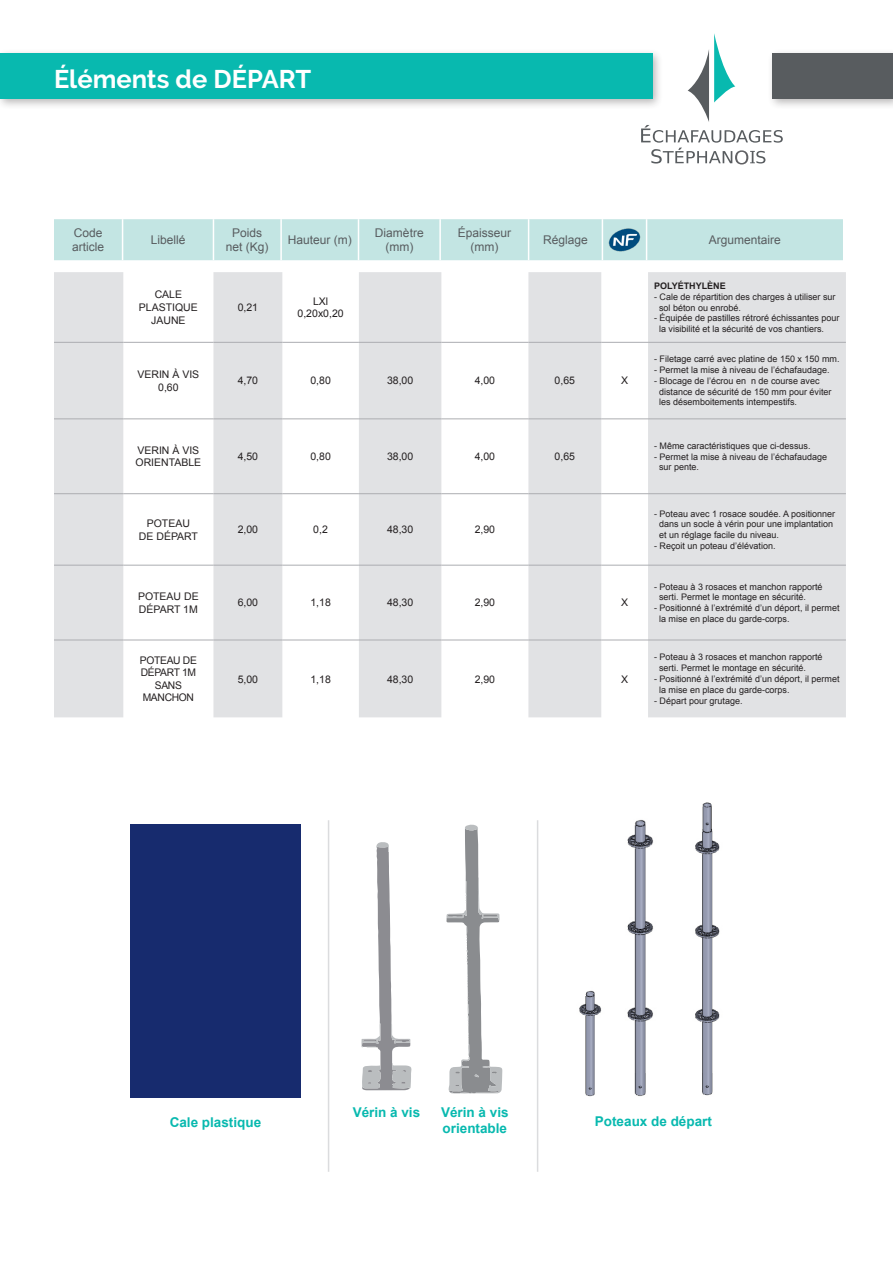
<style>
.page{position:relative;width:893px;height:1263px;background:#fff}
.page>*{position:absolute;margin:0;border:0;box-sizing:border-box;transform-origin:0 0}
.t1{font:700 25.5px "Raleway";color:#fff}
.t2{font:700 13.5px "Arial";color:#08b9af}
.t3{font:12px/14.4px "Arial";color:#585c5f}
.t4{font:10.5px/12.6px "Arial";color:#231f20}
.t5{font:10.5px/12.6px "Arial";letter-spacing:-.03em;color:#231f20}
.t6{font:9px/10.8px "Arial";color:#231f20}
.t7{font:700 9px "Arial";color:#231f20}
</style>
<div class="page">
<svg style="left:54px;top:272px;width:792px;height:445px;fill:#e1e2e4"></svg>
<hr style="left:54px;top:342px;width:69px;height:1px;background:#acadb1">
<hr style="left:123px;top:342px;width:90px;height:1px;background:#acadb1">
<hr style="left:213px;top:342px;width:69px;height:1px;background:#acadb1">
<hr style="left:282px;top:342px;width:77px;height:1px;background:#acadb1">
<hr style="left:359px;top:342px;width:82px;height:1px;background:#acadb1">
<hr style="left:441px;top:342px;width:87px;height:1px;background:#acadb1">
<hr style="left:528px;top:342px;width:73px;height:1px;background:#acadb1">
<hr style="left:601px;top:342px;width:47px;height:1px;background:#acadb1">
<hr style="left:648px;top:342px;width:198px;height:1px;background:#acadb1">
<hr style="left:54px;top:418px;width:69px;height:1px;background:#acadb1">
<hr style="left:123px;top:418px;width:90px;height:1px;background:#acadb1">
<hr style="left:213px;top:418px;width:69px;height:1px;background:#acadb1">
<hr style="left:282px;top:418px;width:77px;height:1px;background:#acadb1">
<hr style="left:359px;top:418px;width:82px;height:1px;background:#acadb1">
<hr style="left:441px;top:418px;width:87px;height:1px;background:#acadb1">
<hr style="left:528px;top:418px;width:73px;height:1px;background:#acadb1">
<hr style="left:601px;top:418px;width:47px;height:1px;background:#acadb1">
<hr style="left:648px;top:418px;width:198px;height:1px;background:#acadb1">
<hr style="left:54px;top:493px;width:69px;height:1px;background:#acadb1">
<hr style="left:123px;top:493px;width:90px;height:1px;background:#acadb1">
<hr style="left:213px;top:493px;width:69px;height:1px;background:#acadb1">
<hr style="left:282px;top:493px;width:77px;height:1px;background:#acadb1">
<hr style="left:359px;top:493px;width:82px;height:1px;background:#acadb1">
<hr style="left:441px;top:493px;width:87px;height:1px;background:#acadb1">
<hr style="left:528px;top:493px;width:73px;height:1px;background:#acadb1">
<hr style="left:601px;top:493px;width:47px;height:1px;background:#acadb1">
<hr style="left:648px;top:493px;width:198px;height:1px;background:#acadb1">
<hr style="left:54px;top:565px;width:69px;height:1px;background:#acadb1">
<hr style="left:123px;top:565px;width:90px;height:1px;background:#acadb1">
<hr style="left:213px;top:565px;width:69px;height:1px;background:#acadb1">
<hr style="left:282px;top:565px;width:77px;height:1px;background:#acadb1">
<hr style="left:359px;top:565px;width:82px;height:1px;background:#acadb1">
<hr style="left:441px;top:565px;width:87px;height:1px;background:#acadb1">
<hr style="left:528px;top:565px;width:73px;height:1px;background:#acadb1">
<hr style="left:601px;top:565px;width:47px;height:1px;background:#acadb1">
<hr style="left:648px;top:565px;width:198px;height:1px;background:#acadb1">
<hr style="left:54px;top:640px;width:69px;height:1px;background:#acadb1">
<hr style="left:123px;top:640px;width:90px;height:1px;background:#acadb1">
<hr style="left:213px;top:640px;width:69px;height:1px;background:#acadb1">
<hr style="left:282px;top:640px;width:77px;height:1px;background:#acadb1">
<hr style="left:359px;top:640px;width:82px;height:1px;background:#acadb1">
<hr style="left:441px;top:640px;width:87px;height:1px;background:#acadb1">
<hr style="left:528px;top:640px;width:73px;height:1px;background:#acadb1">
<hr style="left:601px;top:640px;width:47px;height:1px;background:#acadb1">
<hr style="left:648px;top:640px;width:198px;height:1px;background:#acadb1">
<div style="left:54px;top:219px;width:789px;height:41px;background:#c3e5e3"></div>
<hr style="left:122px;top:219px;width:1px;height:41px;background:#fff">
<hr style="left:213px;top:219px;width:1px;height:41px;background:#fff">
<hr style="left:280px;top:219px;width:2px;height:41px;background:#fff">
<hr style="left:358px;top:219px;width:1px;height:41px;background:#fff">
<hr style="left:439px;top:219px;width:2px;height:41px;background:#fff">
<hr style="left:528px;top:219px;width:1px;height:41px;background:#fff">
<hr style="left:602px;top:219px;width:1px;height:41px;background:#fff">
<hr style="left:646px;top:219px;width:1px;height:41px;background:#fff">
<div style="left:130px;top:825px;width:170px;height:273px;background:#172b6e"></div>
<hr style="left:328px;top:820px;width:1px;height:352px;background:#dbdcde">
<hr style="left:537px;top:820px;width:1px;height:352px;background:#dbdcde">
<div style="left:0;top:48px;width:663px;height:62px;background:#231f20;opacity:.32"></div>
<div style="left:0;top:54px;width:652px;height:45px;background:#08b9af"></div>
<div style="left:767px;top:48px;width:126px;height:62px;background:#231f20;opacity:.32"></div>
<div style="left:772px;top:54px;width:121px;height:45px;background:#585c5f"></div>
<svg style="left:641px;top:33px;width:142px;height:131px"></svg>
<img style="left:607px;top:227px;width:33px;height:25px">
<img style="left:695px;top:802px;width:25px;height:294px">
<img style="left:627px;top:819px;width:27px;height:277px">
<img style="left:579px;top:990px;width:23px;height:107px">
<svg style="left:361px;top:842px;width:51px;height:248px"></svg>
<svg style="left:446px;top:824px;width:56px;height:270px"></svg>
<p class="t1" style="left:54px;top:64px;width:259px">Éléments de DÉPART</p>
<p class="t3" style="left:72px;top:226px;width:34px">Code article</p>
<p class="t3" style="left:151px;top:233px;width:36px">Libellé</p>
<p class="t4" style="left:155px;top:289px;width:29px">CALE</p>
<p class="t4" style="left:139px;top:301px;width:60px">PLASTIQUE</p>
<p class="t4" style="left:151px;top:314px;width:36px">JAUNE</p>
<p class="t3" style="left:232px;top:226px;width:32px">Poids</p>
<p class="t3" style="left:226px;top:240px;width:44px">net (Kg)</p>
<p class="t4" style="left:238px;top:301px;width:22px">0,21</p>
<p class="t3" style="left:288px;top:233px;width:66px">Hauteur (m)</p>
<p class="t4" style="left:313px;top:295px;width:17px">LXl</p>
<p class="t4" style="left:298px;top:307px;width:48px">0,20x0,20</p>
<p class="t3" style="left:375px;top:226px;width:50px">Diamètre</p>
<p class="t3" style="left:385px;top:240px;width:29px">(mm)</p>
<p class="t3" style="left:458px;top:226px;width:55px">Épaisseur</p>
<p class="t3" style="left:470px;top:240px;width:29px">(mm)</p>
<p class="t3" style="left:543px;top:233px;width:46px">Réglage</p>
<p class="t3" style="left:709px;top:233px;width:74px">Argumentaire</p>
<p class="t7" style="left:654px;top:280px;width:73px">POLYÉTHYLÈNE</p>
<p class="t6" style="left:659px;top:291px;width:178px;text-indent:-5px">- Cale de répartition des charges à utiliser sur sol béton ou enrobé.</p>
<p class="t6" style="left:659px;top:313px;width:182px;text-indent:-5px">- Équipée de pastilles rétroré échissantes pour la visibilité et la sécurité de vos chantiers.</p>
<p class="t4" style="left:137px;top:368px;width:63px">VERIN À VIS</p>
<p class="t4" style="left:158px;top:381px;width:22px">0,60</p>
<p class="t4" style="left:137px;top:444px;width:63px">VERIN À VIS</p>
<p class="t4" style="left:136px;top:456px;width:67px">ORIENTABLE</p>
<p class="t4" style="left:238px;top:374px;width:22px">4,70</p>
<p class="t4" style="left:310px;top:374px;width:22px">0,80</p>
<p class="t4" style="left:387px;top:374px;width:28px">38,00</p>
<p class="t4" style="left:475px;top:374px;width:22px">4,00</p>
<p class="t4" style="left:555px;top:374px;width:22px">0,65</p>
<p class="t4" style="left:621px;top:374px;width:9px">X</p>
<p class="t4" style="left:238px;top:450px;width:22px">4,50</p>
<p class="t4" style="left:310px;top:450px;width:22px">0,80</p>
<p class="t4" style="left:387px;top:450px;width:28px">38,00</p>
<p class="t4" style="left:475px;top:450px;width:22px">4,00</p>
<p class="t4" style="left:555px;top:450px;width:22px">0,65</p>
<p class="t4" style="left:147px;top:517px;width:45px">POTEAU</p>
<p class="t4" style="left:139px;top:530px;width:61px">DE DÉPART</p>
<p class="t4" style="left:238px;top:523px;width:22px">2,00</p>
<p class="t4" style="left:313px;top:523px;width:16px">0,2</p>
<p class="t4" style="left:387px;top:523px;width:28px">48,30</p>
<p class="t4" style="left:475px;top:523px;width:22px">2,90</p>
<p class="t4" style="left:138px;top:590px;width:62px">POTEAU DE<br>DÉPART 1M</p>
<p class="t4" style="left:238px;top:596px;width:22px">6,00</p>
<p class="t4" style="left:310px;top:596px;width:22px">1,18</p>
<p class="t4" style="left:387px;top:596px;width:28px">48,30</p>
<p class="t4" style="left:475px;top:596px;width:22px">2,90</p>
<p class="t4" style="left:621px;top:596px;width:9px">X</p>
<p class="t5" style="left:140px;top:654px;width:58px">POTEAU DE<br>DÉPART 1M</p>
<p class="t5" style="left:143px;top:679px;width:53px;text-align:center">SANS<br>MANCHON</p>
<p class="t4" style="left:238px;top:673px;width:22px">5,00</p>
<p class="t4" style="left:310px;top:673px;width:22px">1,18</p>
<p class="t4" style="left:387px;top:673px;width:28px">48,30</p>
<p class="t4" style="left:475px;top:673px;width:22px">2,90</p>
<p class="t4" style="left:621px;top:673px;width:9px">X</p>
<p class="t6" style="left:654px;top:354px;width:187px">- Filetage carré avec platine de 150 x 150 mm.</p>
<p class="t6" style="left:654px;top:365px;width:177px">- Permet la mise à niveau de l’échafaudage.</p>
<p class="t6" style="left:659px;top:375px;width:174px;text-indent:-5px">- Blocage de l’écrou en n de course avec distance de sécurité de 150 mm pour éviter les désemboitements intempestifs.</p>
<p class="t6" style="left:654px;top:440px;width:158px">- Même caractéristiques que ci-dessus.</p>
<p class="t6" style="left:659px;top:451px;width:170px;text-indent:-5px">- Permet la mise à niveau de l’échafaudage sur pente.</p>
<p class="t6" style="left:659px;top:508px;width:178px;text-indent:-5px">- Poteau avec 1 rosace soudée. A positionner dans un socle à vérin pour une implantation et un réglage facile du niveau.</p>
<p class="t6" style="left:654px;top:540px;width:123px">- Reçoit un poteau d’élévation.</p>
<p class="t6" style="left:659px;top:581px;width:165px;text-indent:-5px">- Poteau à 3 rosaces et manchon rapporté serti. Permet le montage en sécurité.</p>
<p class="t6" style="left:659px;top:603px;width:182px;text-indent:-5px">- Positionné à l’extrémité d’un déport, il permet la mise en place du garde-corps.</p>
<p class="t6" style="left:659px;top:652px;width:165px;text-indent:-5px">- Poteau à 3 rosaces et manchon rapporté serti. Permet le montage en sécurité.</p>
<p class="t6" style="left:659px;top:673px;width:182px;text-indent:-5px">- Positionné à l’extrémité d’un déport, il permet la mise en place du garde-corps.</p>
<p class="t6" style="left:654px;top:695px;width:90px">- Départ pour grutage.</p>
<p class="t2" style="left:170px;top:1114px;width:93px">Cale plastique</p>
<p class="t2" style="left:353px;top:1103px;width:69px">Vérin à vis</p>
<p class="t2" style="left:441px;top:1103px;width:69px">Vérin à vis</p>
<p class="t2" style="left:443px;top:1119px;width:66px">orientable</p>
<p class="t2" style="left:595px;top:1112px;width:119px">Poteaux de départ</p>
</div>
